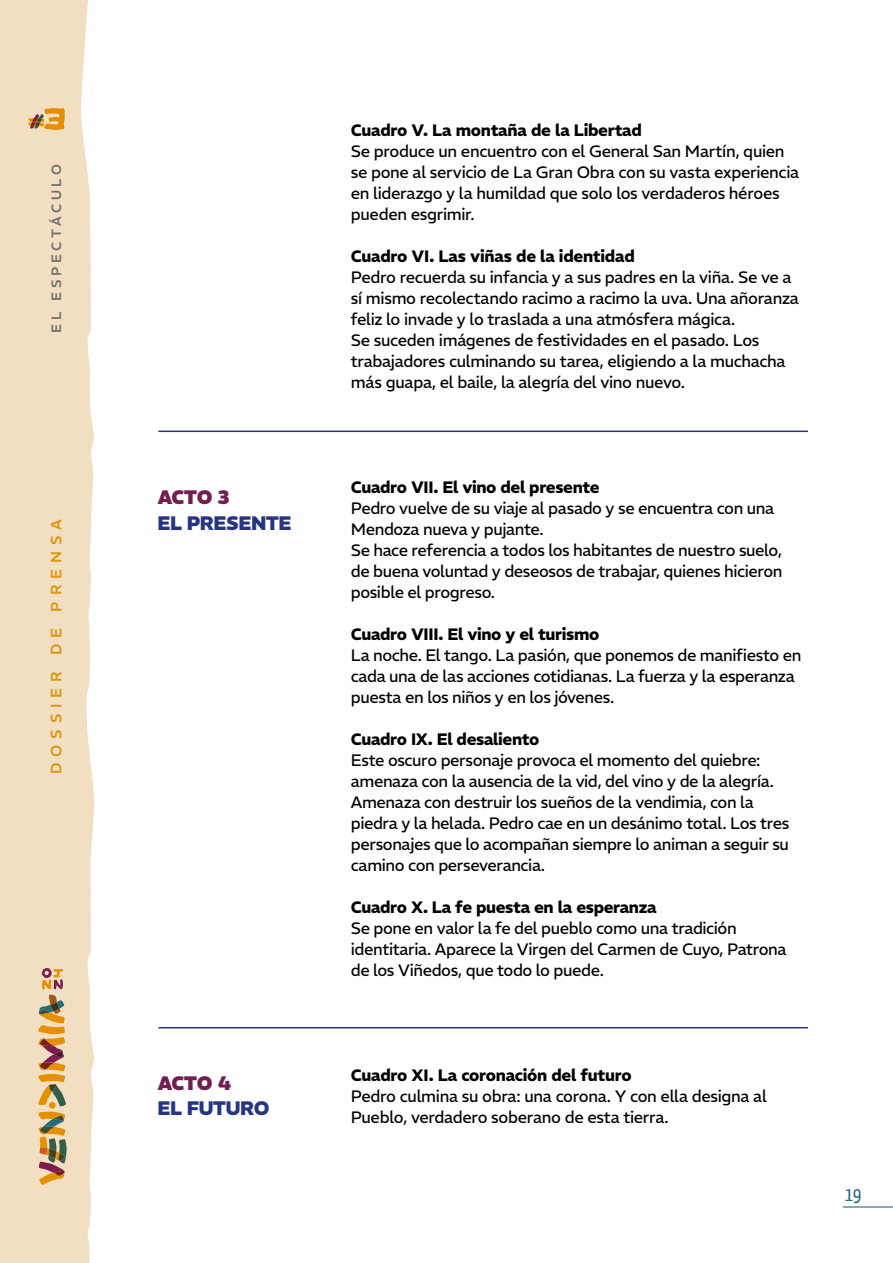
<style>
.page{position:relative;width:893px;height:1263px;background:#fff}
.page>*{position:absolute;margin:0;border:0;box-sizing:border-box;transform-origin:0 0}
.t1{font:800 19.5px "REM";letter-spacing:-.025em;color:#273581}
.t2{font:900 19.5px "REM";letter-spacing:-.03em;color:#711e51}
.t3{font:19.5px "Yanone Kaffeesatz";color:#256d7d}
.t4{font:16.5px/21px "REM";letter-spacing:-.02em;color:#000}
.t5{font:700 16.5px "REM";letter-spacing:-.02em;color:#000}
.t6{font:500 15px "REM";letter-spacing:.4em;color:#db9612}
.t7{font:500 13.5px "REM";letter-spacing:.275em;color:#706f6f}
</style>
<div class="page">
<svg style="left:0;top:0;width:95px;height:513px;background:#f2e0c5"></svg>
<div style="left:0;top:513px;width:95px;height:750px;background:#f2dec1"></div>
<hr style="left:843px;top:1206px;width:50px;height:1px;background:#256d7d">
<svg style="left:38px;top:968px;width:29px;height:217px;background:#c8a472"></svg>
<svg style="left:28px;top:108px;width:37px;height:22px"></svg>
<hr style="left:158px;top:431px;width:650px;height:1px;background:#273581">
<hr style="left:158px;top:1027px;width:650px;height:1px;background:#273581">
<p class="t7" style="left:46px;top:333px;width:170px;rotate:-90deg">EL ESPECTÁCULO</p>
<p class="t6" style="left:45px;top:774px;width:256px;rotate:-90deg">DOSSIER DE PRENSA</p>
<p class="t2" style="left:157px;top:481px;width:74px">ACTO 3</p>
<p class="t1" style="left:157px;top:507px;width:135px">EL PRESENTE</p>
<p class="t2" style="left:157px;top:1067px;width:75px">ACTO 4</p>
<p class="t1" style="left:157px;top:1093px;width:114px">EL FUTURO</p>
<p class="t5" style="left:351px;top:117px;width:293px">Cuadro V. La montaña de la Libertad</p>
<p class="t4" style="left:351px;top:139px;width:450px">Se produce un encuentro con el General San Martín, quien se pone al servicio de La Gran Obra con su vasta experiencia en liderazgo y la humildad que solo los verdaderos héroes pueden esgrimir.</p>
<p class="t5" style="left:351px;top:243px;width:286px">Cuadro VI. Las viñas de la identidad</p>
<p class="t4" style="left:351px;top:265px;width:450px">Pedro recuerda su infancia y a sus padres en la viña. Se ve a sí mismo recolectando racimo a racimo la uva. Una añoranza feliz lo invade y lo traslada a una atmósfera mágica.<br>Se suceden imágenes de festividades en el pasado. Los trabajadores culminando su tarea, eligiendo a la muchacha más guapa, el baile, la alegría del vino nuevo.</p>
<p class="t5" style="left:351px;top:474px;width:250px">Cuadro VII. El vino del presente</p>
<p class="t4" style="left:351px;top:496px;width:433px">Pedro vuelve de su viaje al pasado y se encuentra con una Mendoza nueva y pujante.<br>Se hace referencia a todos los habitantes de nuestro suelo, de buena voluntad y deseosos de trabajar, quienes hicieron posible el progreso.</p>
<p class="t5" style="left:351px;top:621px;width:250px">Cuadro VIII. El vino y el turismo</p>
<p class="t4" style="left:351px;top:643px;width:452px">La noche. El tango. La pasión, que ponemos de manifiesto en cada una de las acciones cotidianas. La fuerza y la esperanza puesta en los niños y en los jóvenes.</p>
<p class="t5" style="left:351px;top:726px;width:190px">Cuadro IX. El desaliento</p>
<p class="t4" style="left:351px;top:748px;width:440px">Este oscuro personaje provoca el momento del quiebre: amenaza con la ausencia de la vid, del vino y de la alegría.<br>Amenaza con destruir los sueños de la vendimia, con la piedra y la helada. Pedro cae en un desánimo total. Los tres personajes que lo acompañan siempre lo animan a seguir su camino con perseverancia.</p>
<p class="t5" style="left:351px;top:894px;width:307px">Cuadro X. La fe puesta en la esperanza</p>
<p class="t4" style="left:351px;top:916px;width:437px">Se pone en valor la fe del pueblo como una tradición identitaria. Aparece la Virgen del Carmen de Cuyo, Patrona de los Viñedos, que todo lo puede.</p>
<p class="t5" style="left:351px;top:1062px;width:283px">Cuadro XI. La coronación del futuro</p>
<p class="t4" style="left:351px;top:1084px;width:418px">Pedro culmina su obra: una corona. Y con ella designa al<br>Pueblo, verdadero soberano de esta tierra.</p>
<p class="t3" style="left:845px;top:1180px;width:18px">19</p>
</div>
